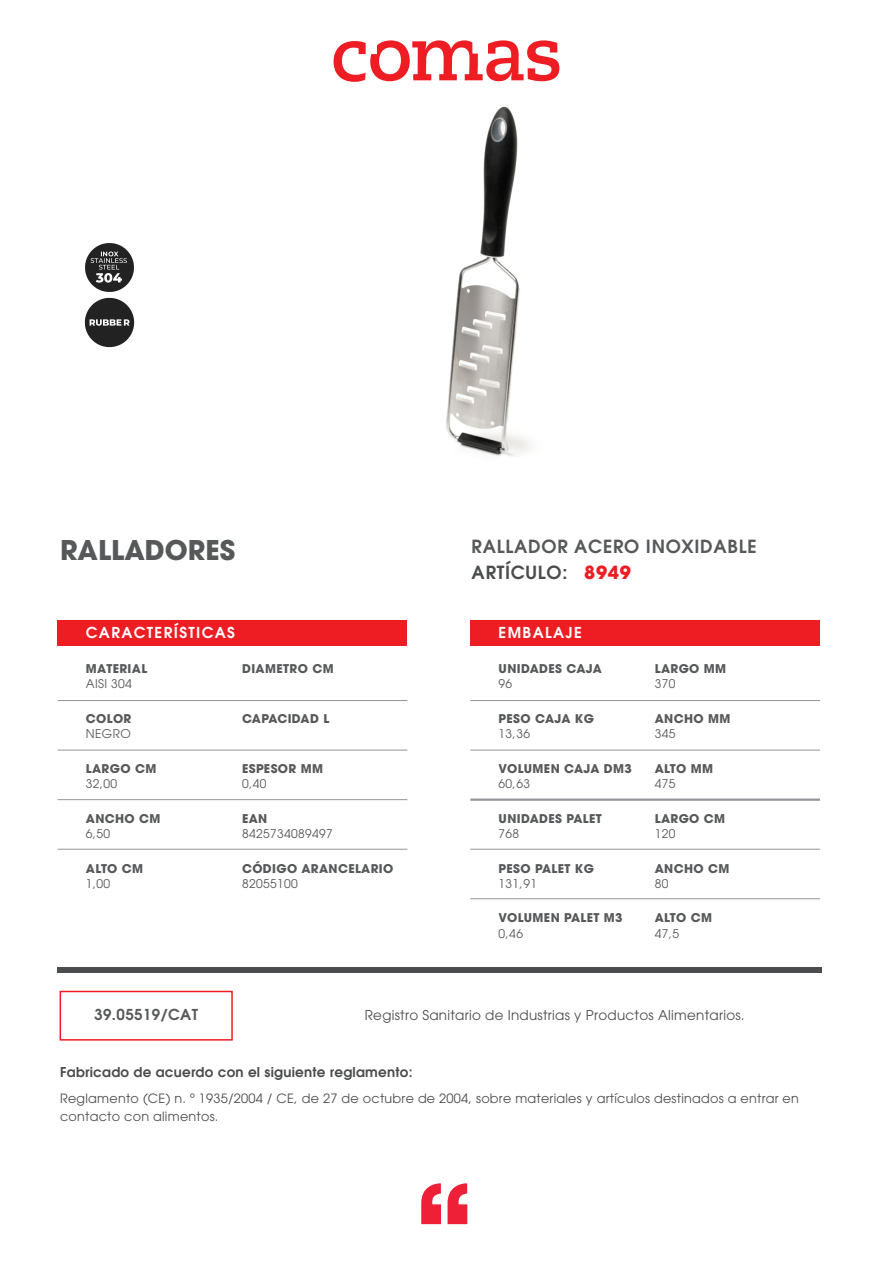
<style>
.page{position:relative;width:893px;height:1263px;background:#fff}
.page>*{position:absolute;margin:0;border:0;box-sizing:border-box;transform-origin:0 0}
.t1{font:700 27px "Avant Garde";color:#57585a}
.t2{font:600 18px/25.7px "Avant Garde";letter-spacing:.04em;color:#57585a}
.t3{font:600 15px "Avant Garde";letter-spacing:.09em;color:#fff}
.t4{font:600 15px "Avant Garde";letter-spacing:.03em;color:#57585a}
.t5{font:13.5px "Avant Garde";letter-spacing:.02em;color:#4b4c4d}
.t6{font:600 13.5px "Avant Garde";letter-spacing:.02em;color:#4b4c4d}
.t7{font:12.75px/18px "Avant Garde";letter-spacing:.02em;color:#4b4c4d}
.t8{font:700 12px "Avant Garde";letter-spacing:.03em;color:#57585a}
.t9{font:12px "Avant Garde";letter-spacing:.03em;color:#57585a}
.t10{font:700 12px "Avant Garde";letter-spacing:.01em;color:#57585a}
.s1{color:#4b4c4d}
.s2{font-weight:700;color:#ee1d23}
</style>
<div class="page">
<svg style="left:421px;top:1183px;width:20px;height:41px"></svg>
<svg style="left:448px;top:1183px;width:19px;height:41px"></svg>
<svg style="left:334px;top:40px;width:225px;height:42px"></svg>
<div style="left:58px;top:620px;width:349px;height:25px;background:#ee1d23"></div>
<div style="left:58px;top:967px;width:764px;height:6px;background:#4b4c4d"></div>
<hr style="left:58px;top:700px;width:349px;height:1px;background:#939598">
<hr style="left:58px;top:750px;width:349px;height:1px;background:#939598">
<hr style="left:58px;top:799px;width:349px;height:1px;background:#939598">
<hr style="left:58px;top:849px;width:349px;height:1px;background:#939598">
<div style="left:470px;top:620px;width:350px;height:25px;background:#ee1d23"></div>
<hr style="left:470px;top:700px;width:350px;height:1px;background:#939598">
<hr style="left:470px;top:750px;width:350px;height:1px;background:#939598">
<hr style="left:470px;top:798px;width:350px;height:3px;background:#939598">
<hr style="left:470px;top:849px;width:350px;height:1px;background:#939598">
<hr style="left:470px;top:898px;width:350px;height:1px;background:#939598">
<div style="left:60px;top:991px;width:173px;height:49px;border:2px solid #ee1d23"></div>
<img style="left:84px;top:243px;width:51px;height:105px">
<img style="left:446px;top:106px;width:86px;height:350px">
<h1 class="t1" style="left:60px;top:532px;width:177px">RALLADORES</h1>
<h2 class="t2" style="left:472px;top:533px;width:287px">RALLADOR ACERO INOXIDABLE<br><span class="s1">ARTÍCULO:</span> <span class="s2">8949</span></h2>
<p class="t3" style="left:86px;top:623px;width:151px">CARACTERÍSTICAS</p>
<p class="t8" style="left:86px;top:661px;width:63px">MATERIAL</p>
<p class="t9" style="left:86px;top:677px;width:48px">AISI 304</p>
<p class="t8" style="left:242px;top:661px;width:93px">DIAMETRO CM</p>
<p class="t8" style="left:86px;top:711px;width:47px">COLOR</p>
<p class="t9" style="left:86px;top:727px;width:46px">NEGRO</p>
<p class="t8" style="left:86px;top:761px;width:72px">LARGO CM</p>
<p class="t9" style="left:86px;top:777px;width:33px">32,00</p>
<p class="t8" style="left:86px;top:810px;width:76px">ANCHO CM</p>
<p class="t9" style="left:86px;top:826px;width:26px">6,50</p>
<p class="t8" style="left:86px;top:860px;width:59px">ALTO CM</p>
<p class="t9" style="left:86px;top:876px;width:26px">1,00</p>
<p class="t10" style="left:242px;top:711px;width:89px">CAPACIDAD L</p>
<p class="t8" style="left:242px;top:761px;width:83px">ESPESOR MM</p>
<p class="t9" style="left:242px;top:776px;width:26px">0,40</p>
<p class="t8" style="left:242px;top:810px;width:27px">EAN</p>
<p class="t9" style="left:242px;top:826px;width:92px">8425734089497</p>
<p class="t8" style="left:242px;top:860px;width:153px">CÓDIGO ARANCELARIO</p>
<p class="t9" style="left:242px;top:876px;width:57px">82055100</p>
<p class="t3" style="left:499px;top:623px;width:85px">EMBALAJE</p>
<p class="t8" style="left:499px;top:661px;width:105px">UNIDADES CAJA</p>
<p class="t9" style="left:499px;top:677px;width:15px">96</p>
<p class="t8" style="left:499px;top:711px;width:97px">PESO CAJA KG</p>
<p class="t9" style="left:499px;top:727px;width:33px">13,36</p>
<p class="t8" style="left:499px;top:761px;width:135px">VOLUMEN CAJA DM3</p>
<p class="t9" style="left:499px;top:777px;width:33px">60,63</p>
<p class="t8" style="left:499px;top:810px;width:105px">UNIDADES PALET</p>
<p class="t9" style="left:499px;top:826px;width:22px">768</p>
<p class="t8" style="left:499px;top:860px;width:97px">PESO PALET KG</p>
<p class="t9" style="left:499px;top:876px;width:40px">131,91</p>
<p class="t8" style="left:499px;top:910px;width:126px">VOLUMEN PALET M3</p>
<p class="t9" style="left:499px;top:926px;width:26px">0,46</p>
<p class="t8" style="left:655px;top:661px;width:73px">LARGO MM</p>
<p class="t9" style="left:655px;top:677px;width:22px">370</p>
<p class="t8" style="left:655px;top:711px;width:77px">ANCHO MM</p>
<p class="t9" style="left:655px;top:727px;width:22px">345</p>
<p class="t8" style="left:655px;top:761px;width:60px">ALTO MM</p>
<p class="t9" style="left:655px;top:777px;width:22px">475</p>
<p class="t8" style="left:655px;top:810px;width:72px">LARGO CM</p>
<p class="t9" style="left:655px;top:826px;width:22px">120</p>
<p class="t8" style="left:655px;top:860px;width:76px">ANCHO CM</p>
<p class="t9" style="left:655px;top:876px;width:15px">80</p>
<p class="t8" style="left:655px;top:910px;width:59px">ALTO CM</p>
<p class="t9" style="left:655px;top:926px;width:26px">47,5</p>
<p class="t4" style="left:94px;top:1005px;width:105px">39.05519/CAT</p>
<p class="t5" style="left:365px;top:1007px;width:381px">Registro Sanitario de Industrias y Productos Alimentarios.</p>
<p class="t6" style="left:60px;top:1063px;width:354px">Fabricado de acuerdo con el siguiente reglamento:</p>
<p class="t7" style="left:60px;top:1090px;width:740px">Reglamento (CE) n. º 1935/2004 / CE, de 27 de octubre de 2004, sobre materiales y artículos destinados a entrar en contacto con alimentos.</p>
</div>
